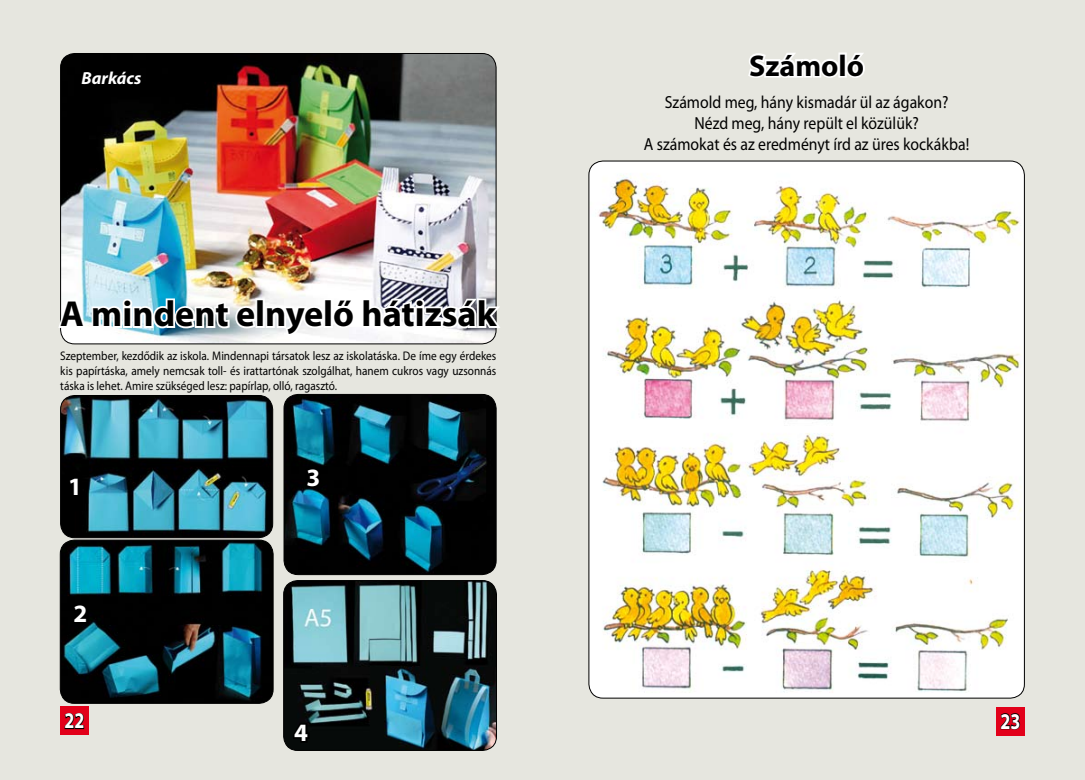
<style>
.page{position:relative;width:1085px;height:780px;background:#fff}
.page>*{position:absolute;margin:0;border:0;box-sizing:border-box;transform-origin:0 0}
.t1{font:700 36.25px "Myriad Pro";color:#000}
.t2{font:700 30px "Myriad Pro";color:#000}
.t3{font:700 25px "Myriad Pro";color:#fff}
.t4{font:700 22.5px "Myriad Pro";color:#fff;scale:.8 1}
.t5{font:17.5px/21.2px "Myriad Pro";color:#000;text-align:center;scale:.9 1}
.t6{font:italic 700 17.5px "Myriad Pro";color:#fff}
.t7{font:12.5px/15px "Myriad Pro";color:#000;text-align:justify;scale:.9 1}
</style>
<div class="page">
<div style="left:542px;top:0;width:542px;height:780px;background:#e6e6df"></div>
<div style="left:996px;top:706px;width:28px;height:29px;background:#e2001a"></div>
<svg style="left:1000px;top:713px;width:20px;height:17px"></svg>
<svg style="left:748px;top:52px;width:117px;height:26px"></svg>
<img style="left:589px;top:161px;width:435px;height:537px;border-radius:14px">
<div style="left:0;top:0;width:542px;height:780px;background:#e6e6df"></div>
<div style="left:60px;top:706px;width:29px;height:29px;background:#e2001a"></div>
<svg style="left:64px;top:713px;width:21px;height:16px"></svg>
<img style="left:61px;top:53px;width:435px;height:291px;border-radius:14px">
<div style="left:60px;top:53px;width:436px;height:291px;border:1px solid #000;border-radius:14px"></div>
<svg style="left:58px;top:295px;width:442px;height:43px;background:#e1e8eb"></svg>
<img style="left:61px;top:395px;width:212px;height:142px;border-radius:14px">
<div style="left:60px;top:395px;width:213px;height:143px;border:1px solid #000;border-radius:14px"></div>
<img style="left:284px;top:394px;width:212px;height:180px;border-radius:14px">
<div style="left:284px;top:394px;width:212px;height:181px;border:1px solid #000;border-radius:14px"></div>
<img style="left:283px;top:580px;width:213px;height:170px;border-radius:14px">
<div style="left:283px;top:580px;width:213px;height:170px;border:1px solid #000;border-radius:14px"></div>
<img style="left:60px;top:540px;width:213px;height:163px;border-radius:14px">
<div style="left:60px;top:539px;width:213px;height:164px;border:1px solid #000;border-radius:14px"></div>
<svg style="left:66px;top:474px;width:16px;height:24px"></svg>
<svg style="left:69px;top:601px;width:21px;height:24px"></svg>
<svg style="left:302px;top:465px;width:20px;height:24px"></svg>
<svg style="left:291px;top:721px;width:20px;height:23px"></svg>
<h3 class="t6" style="left:81px;top:67px;width:61px">Barkács</h3>
<h1 class="t1" style="left:60px;top:290px;width:437px">A mindent elnyelő hátizsák</h1>
<p class="t7" style="left:60px;top:348px;width:486px">Szeptember, kezdődik az iskola. Mindennapi társatok lesz az iskolatáska. De íme egy érdekes kis papírtáska, amely nemcsak toll- és irattartónak szolgálhat, hanem cukros vagy uzsonnás táska is lehet. Amire szükséged lesz: papírlap, olló, ragasztó.</p>
<h3 class="t3" style="left:68px;top:470px;width:15px">1</h3>
<h3 class="t3" style="left:74px;top:597px;width:15px">2</h3>
<h3 class="t4" style="left:64px;top:706px;width:26px">22</h3>
<h3 class="t3" style="left:306px;top:461px;width:15px">3</h3>
<h3 class="t3" style="left:294px;top:716px;width:15px">4</h3>
<h2 class="t2" style="left:749px;top:46px;width:116px">Számoló</h2>
<h3 class="t5" style="left:643px;top:91px;width:363px">Számold meg, hány kismadár ül az ágakon?<br>Nézd meg, hány repült el közülük?<br>A számokat és az eredményt írd az üres kockákba!</h3>
<h3 class="t4" style="left:1000px;top:706px;width:26px">23</h3>
</div>
